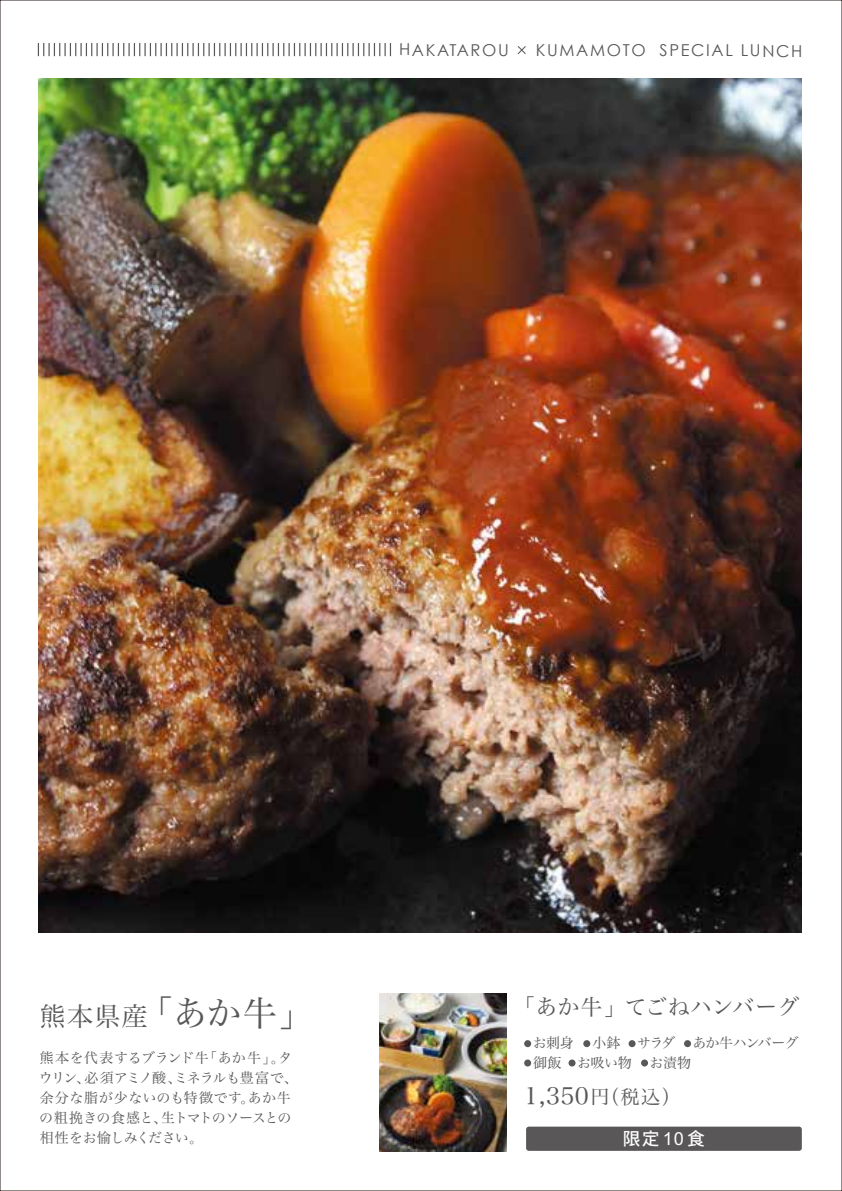
<style>
.page{position:relative;width:842px;height:1191px;background:#fff}
.page>*{position:absolute;margin:0;border:0;box-sizing:border-box;transform-origin:0 0}
.t1{font:34.8px "Hira Min Pro W3";color:#595757}
.t2{font:23.8px "Hira Min Pro W3";color:#595757}
.t3{font:22px "Hira Min Pro W3";letter-spacing:-.005em;color:#595757}
.t4{font:18px "DFHS Gothic W5";letter-spacing:.11em;color:#fff}
.t5{font:16.4px "Century Gothic";letter-spacing:.095em;color:#595757}
.t6{font:14px/20px "Hira Min Pro W3";letter-spacing:-.02em;color:#595757}
.s1{font-size:26px}
.s2{font-size:19.2px}
</style>
<div class="page">
<svg style="left:518px;top:46px;width:8px;height:8px"></svg>
<svg style="left:38px;top:43px;width:353px;height:13px"></svg>
<img style="left:38px;top:78px;width:764px;height:854px">
<img style="left:380px;top:993px;width:126px;height:158px">
<div style="left:524px;top:1040px;width:7px;height:7px;background:#595757;border-radius:50%"></div>
<div style="left:583px;top:1040px;width:7px;height:7px;background:#595757;border-radius:50%"></div>
<div style="left:628px;top:1040px;width:7px;height:7px;background:#595757;border-radius:50%"></div>
<div style="left:684px;top:1040px;width:7px;height:7px;background:#595757;border-radius:50%"></div>
<div style="left:524px;top:1059px;width:7px;height:7px;background:#595757;border-radius:50%"></div>
<div style="left:568px;top:1059px;width:7px;height:7px;background:#595757;border-radius:50%"></div>
<div style="left:641px;top:1059px;width:7px;height:7px;background:#595757;border-radius:50%"></div>
<div style="left:526px;top:1126px;width:276px;height:24px;background:#595757;border-radius:3px"></div>
<p class="t5" style="left:399px;top:40px;width:111px">HAKATAROU</p>
<p class="t5" style="left:536px;top:40px;width:268px">KUMAMOTO SPECIAL LUNCH</p>
<h1 class="t1" style="left:40px;top:982px;width:275px"><span class="s1">熊本県産</span>「あか牛」</h1>
<h3 class="t3" style="left:513px;top:987px;width:287px">「あか牛」てごねハンバーグ</h3>
<p class="t6" style="left:39px;top:1046px;width:261px">熊本を代表するブランド牛「あか牛」。タウリン、必須アミノ酸、ミネラルも豊富で、余分な脂が少ないのも特徴です。あか牛の粗挽きの食感と、生トマトのソースとの相性をお愉しみください。</p>
<p class="t6" style="left:533px;top:1032px;width:267px;line-height:19.4px;text-indent:59px">小鉢 サラダ あか牛ハンバーグ御飯 お吸い物</p>
<p class="t6" style="left:533px;top:1032px;width:43px">お刺身</p>
<p class="t6" style="left:650px;top:1051px;width:43px">お漬物</p>
<h2 class="t2" style="left:524px;top:1075px;width:158px">1,350<span class="s2">円（税込）</span></h2>
<p class="t4" style="left:623px;top:1129px;width:84px">限定10食</p>
</div>
